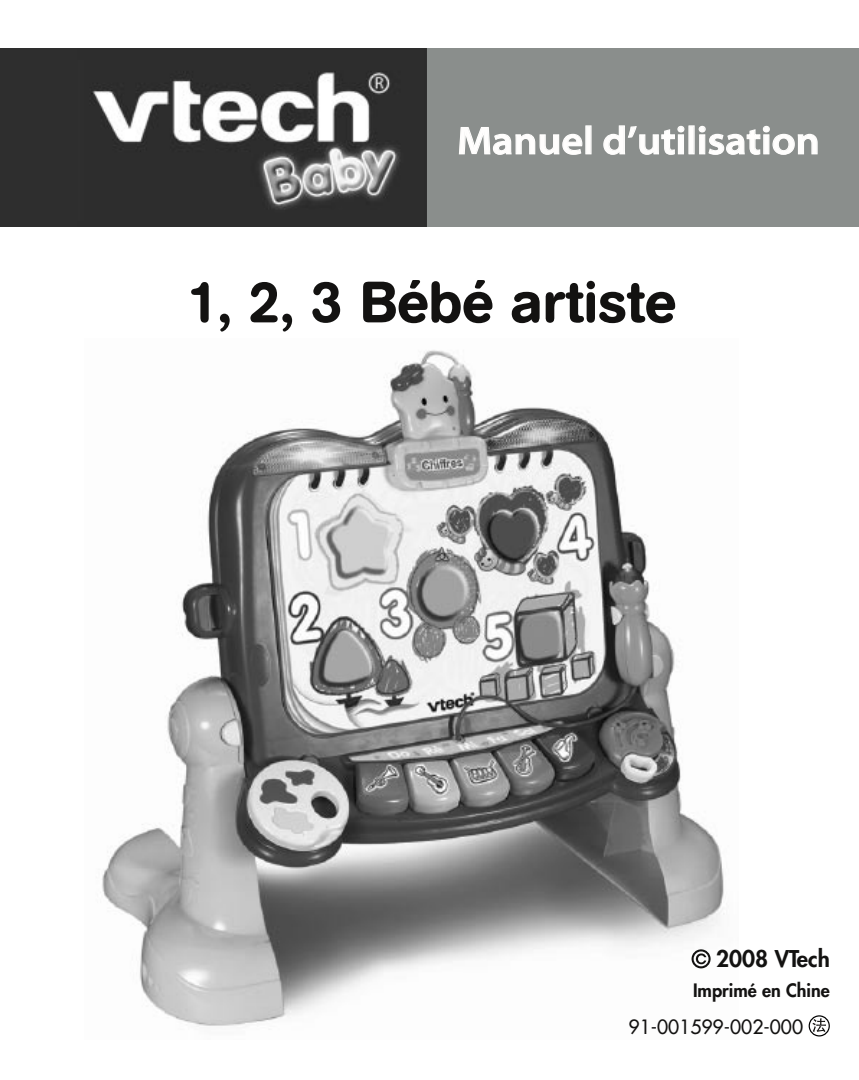
<style>
.page{position:relative;width:859px;height:1080px;background:#fff}
.page>*{position:absolute;margin:0;border:0;box-sizing:border-box;transform-origin:0 0}
.t1{font:500 57.6px "AG Book Rounded";color:#131211}
.t2{font:39px "Myriad MM";color:#fffefd}
.t3{font:800 22.5px "Futura";color:#131211}
.t4{font:19.2px "Futura";color:#131211}
.t5{font:800 18px "Futura";color:#131211}
</style>
<div class="page">
<img style="left:102px;top:350px;width:622px;height:676px">
<div style="left:425px;top:49px;width:434px;height:178px;background:#8a8e8c"></div>
<div style="left:809px;top:1015px;width:21px;height:22px;border:1px solid #000;border-radius:50%"></div>
<svg style="left:691px;top:949px;width:20px;height:19px"></svg>
<img style="left:0;top:48px;width:427px;height:178px">
<svg style="left:458px;top:127px;width:125px;height:28px"></svg>
<div style="left:585px;top:125px;width:6px;height:29px;border:1px solid #fffefd"></div>
<svg style="left:603px;top:125px;width:72px;height:30px"></svg>
<div style="left:678px;top:134px;width:6px;height:20px;border:1px solid #fffefd"></div>
<div style="left:677px;top:126px;width:7px;height:6px;border:1px solid #fffefd;border-radius:50%"></div>
<div style="left:688px;top:125px;width:7px;height:29px;border:1px solid #fffefd"></div>
<div style="left:699px;top:134px;width:6px;height:20px;border:1px solid #fffefd"></div>
<div style="left:699px;top:126px;width:7px;height:6px;border:1px solid #fffefd;border-radius:50%"></div>
<svg style="left:708px;top:129px;width:53px;height:26px"></svg>
<div style="left:763px;top:134px;width:6px;height:20px;border:1px solid #fffefd"></div>
<div style="left:763px;top:126px;width:7px;height:6px;border:1px solid #fffefd;border-radius:50%"></div>
<svg style="left:772px;top:133px;width:46px;height:22px"></svg>
<svg style="left:812px;top:1018px;width:14px;height:14px"></svg>
<p class="t2" style="left:457px;top:122px;width:364px">Manuel d’utilisation</p>
<h1 class="t1" style="left:186px;top:269px;width:492px">1, 2, 3 Bébé artiste</h1>
<p class="t3" style="left:716px;top:944px;width:115px">2008 VTech</p>
<p class="t5" style="left:693px;top:978px;width:138px">Imprimé en Chine</p>
<p class="t4" style="left:629px;top:1015px;width:176px">91-001599-002-000</p>
</div>
